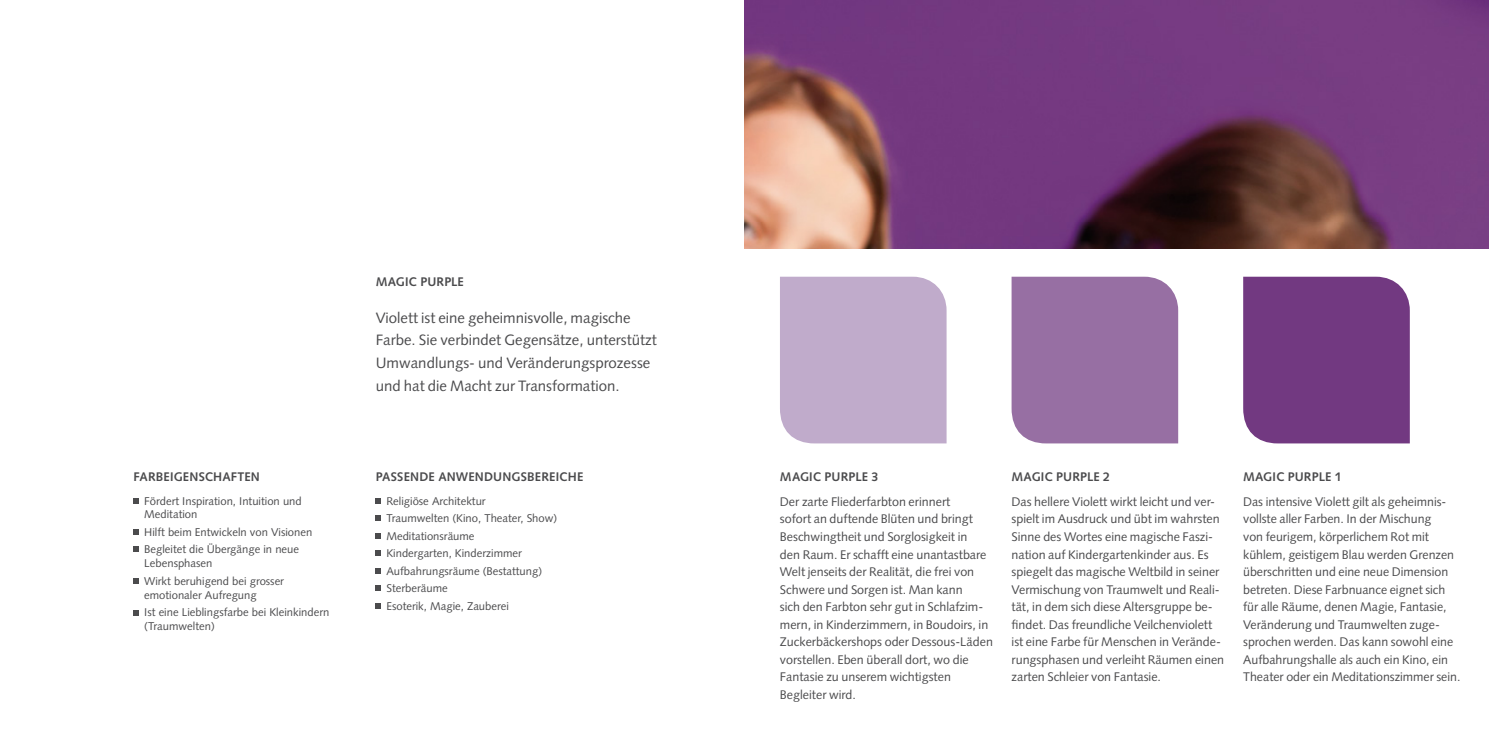
<style>
.page{position:relative;width:1489px;height:745px;background:#fff}
.page>*{position:absolute;margin:0;border:0;box-sizing:border-box;transform-origin:0 0}
._03_lead-anwendung{font:15px/22.5px "Syntax";color:#4b4b4d}
._01-gs-anwendung{font:12.5px/17.5px "Syntax";color:#4b4b4d}
._01_titel-anwendung{font:700 12.5px "Syntax";letter-spacing:.01em;color:#4b4b4d}
.t1{font:11.25px/13.8px "Syntax LTCE";color:#4b4b4d}
</style>
<div class="page">
<img style="left:744px;top:0;width:744px;height:248px">
<div style="left:1011px;top:276px;width:167px;height:167px;background:#976fa3"></div>
<div style="left:780px;top:276px;width:166px;height:167px;background:#c0abcb"></div>
<div style="left:1243px;top:276px;width:166px;height:167px;background:#723981"></div>
<svg style="left:134px;top:498px;width:5px;height:5px"></svg>
<svg style="left:134px;top:529px;width:5px;height:5px"></svg>
<svg style="left:134px;top:546px;width:5px;height:5px"></svg>
<svg style="left:134px;top:578px;width:5px;height:5px"></svg>
<svg style="left:134px;top:610px;width:5px;height:5px"></svg>
<svg style="left:376px;top:498px;width:5px;height:5px"></svg>
<svg style="left:376px;top:515px;width:5px;height:5px"></svg>
<svg style="left:376px;top:533px;width:5px;height:5px"></svg>
<svg style="left:376px;top:550px;width:5px;height:5px"></svg>
<svg style="left:376px;top:568px;width:5px;height:5px"></svg>
<svg style="left:376px;top:585px;width:5px;height:5px"></svg>
<svg style="left:376px;top:603px;width:5px;height:5px"></svg>
<p class="_01_titel-anwendung" style="left:134px;top:469px;width:128px">FARBEIGENSCHAFTEN</p>
<p class="t1" style="left:144px;top:493px;width:159px">Fördert Inspiration, Intuition und<br>Meditation</p>
<p class="t1" style="left:144px;top:525px;width:169px">Hilft beim Entwickeln von Visionen</p>
<p class="t1" style="left:144px;top:542px;width:156px">Begleitet die Übergänge in neue<br>Lebensphasen</p>
<p class="t1" style="left:144px;top:573px;width:141px">Wirkt beruhigend bei grosser emotionaler Aufregung</p>
<p class="t1" style="left:144px;top:605px;width:187px">Ist eine Lieblingsfarbe bei Kleinkindern (Traumwelten)</p>
<p class="_01_titel-anwendung" style="left:376px;top:274px;width:90px">MAGIC PURPLE</p>
<p class="_03_lead-anwendung" style="left:376px;top:306px;width:282px">Violett ist eine geheimnisvolle, magische Farbe. Sie verbindet Gegensätze, unterstützt Umwandlungs- und Veränderungsprozesse und hat die Macht zur Transformation.</p>
<p class="_01_titel-anwendung" style="left:376px;top:469px;width:209px">PASSENDE ANWENDUNGSBEREICHE</p>
<p class="t1" style="left:386px;top:493px;width:101px">Religiöse Architektur</p>
<p class="t1" style="left:386px;top:511px;width:172px">Traumwelten (Kino, Theater, Show)</p>
<p class="t1" style="left:386px;top:528px;width:90px">Meditationsräume</p>
<p class="t1" style="left:386px;top:546px;width:137px">Kindergarten, Kinderzimmer</p>
<p class="t1" style="left:386px;top:563px;width:157px">Aufbahrungsräume (Bestattung)</p>
<p class="t1" style="left:386px;top:581px;width:63px">Sterberäume</p>
<p class="t1" style="left:386px;top:598px;width:124px">Esoterik, Magie, Zauberei</p>
<p class="_01_titel-anwendung" style="left:780px;top:469px;width:100px">MAGIC PURPLE 3</p>
<p class="_01-gs-anwendung" style="left:780px;top:492px;width:214px">Der zarte Fliederfarbton erinnert<br>sofort an duftende Blüten und bringt Beschwingtheit und Sorglosigkeit in<br>den Raum. Er schafft eine unantastbare Welt jenseits der Realität, die frei von Schwere und Sorgen ist. Man kann<br>sich den Farbton sehr gut in Schlafzim&shy;mern, in Kinderzimmern, in Boudoirs, in Zuckerbäckershops oder Dessous-Läden vorstellen. Eben überall dort, wo die Fantasie zu unserem wichtigsten Begleiter wird.</p>
<p class="_01_titel-anwendung" style="left:1011px;top:469px;width:100px">MAGIC PURPLE 2</p>
<p class="_01-gs-anwendung" style="left:1011px;top:492px;width:214px">Das hellere Violett wirkt leicht und ver&shy;spielt im Ausdruck und übt im wahrsten Sinne des Wortes eine magische Faszi&shy;nation auf Kindergartenkinder aus. Es spiegelt das magische Weltbild in seiner Vermischung von Traumwelt und Reali&shy;tät, in dem sich diese Altersgruppe be&shy;findet. Das freundliche Veilchenviolett ist eine Farbe für Menschen in Verände&shy;rungsphasen und verleiht Räumen einen zarten Schleier von Fantasie.</p>
<p class="_01_titel-anwendung" style="left:1243px;top:469px;width:100px">MAGIC PURPLE 1</p>
<p class="_01-gs-anwendung" style="left:1243px;top:492px;width:219px">Das intensive Violett gilt als geheimnis&shy;vollste aller Farben. In der Mischung<br>von feurigem, körperlichem Rot mit kühlem, geistigem Blau werden Grenzen überschritten und eine neue Dimension betreten. Diese Farbnuance eignet sich für alle Räume, denen Magie, Fantasie, Veränderung und Traumwelten zuge&shy;sprochen werden. Das kann sowohl eine Aufbahrungshalle als auch ein Kino, ein Theater oder ein Meditationszimmer sein.</p>
</div>
